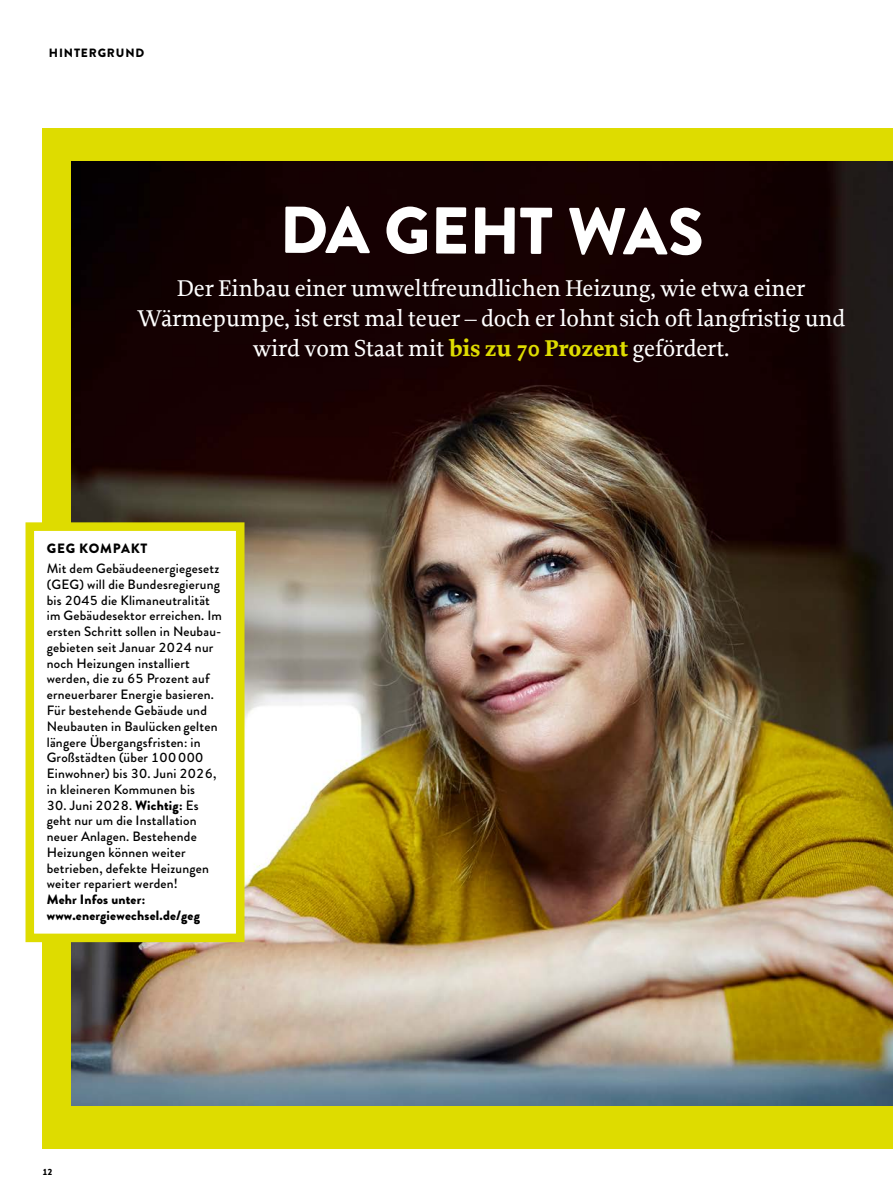
<style>
.page{position:relative;width:893px;height:1191px;background:#fff}
.page>*{position:absolute;margin:0;border:0;box-sizing:border-box;transform-origin:0 0}
.t1{font:900 66px "Brandon Grotesque";letter-spacing:-.015em;color:#fff}
.t2{font:500 24px/30px "Proforma";letter-spacing:-.01em;color:#fff;text-align:center}
.t3{font:500 13.5px/15.8px "Brandon Grotesque";letter-spacing:.015em;color:#000}
.t4{font:900 13.5px/15.8px "Brandon Grotesque";letter-spacing:.015em;color:#000}
.t5{font:900 13.5px "Brandon Grotesque";letter-spacing:.055em;color:#000}
.t6{font:900 12px "Brandon Grotesque";letter-spacing:.07em;color:#000}
.t7{font:900 9px "Brandon Grotesque";color:#000}
.s1{font-weight:700;color:#dedc00}
.s2{font-weight:900}
</style>
<div class="page">
<div style="left:43px;top:128px;width:850px;height:1020px;background:#dedc00"></div>
<img style="left:71px;top:162px;width:822px;height:944px">
<div style="left:30px;top:526px;width:210px;height:412px;background:#fff"></div>
<div style="left:26px;top:522px;width:218px;height:420px;border:9px solid #dedc00"></div>
<p class="t6" style="left:49px;top:45px;width:97px">HINTERGRUND</p>
<h1 class="t1" style="left:280px;top:184px;width:426px">DA GEHT WAS</h1>
<h2 class="t2" style="left:137px;top:273px;width:710px">Der Einbau einer umweltfreundlichen Heizung, wie etwa einer<br>Wärmepumpe, ist erst mal teuer – doch er lohnt sich oft langfristig und wird vom Staat mit <span class="s1">bis zu 70 Prozent</span> gefördert.</h2>
<p class="t5" style="left:47px;top:539px;width:102px">GEG KOMPAKT</p>
<p class="t3" style="left:47px;top:561px;width:177px">Mit dem Gebäudeenergiegesetz (GEG) will die Bundesregierung bis 2045 die Klimaneutralität im Gebäudesektor erreichen. Im ersten Schritt sollen in Neubau&shy;gebieten seit Januar 2024 nur noch Heizungen installiert werden, die zu 65 Prozent auf erneuerbarer Energie basieren.<br>Für bestehende Gebäude und<br>Neubauten in Baulücken gelten längere Übergangsfristen: in<br>Großstädten (über 100 000<br>Einwohner) bis 30. Juni 2026, in kleineren Kommunen bis</p>
<p class="t3" style="left:47px;top:797px;width:164px">30. Juni 2028. <span class="s2">Wichtig:</span> Es geht nur um die Installation neuer Anlagen. Bestehende<br>Heizungen können weiter betrieben, defekte Heizungen weiter repariert werden!</p>
<p class="t4" style="left:47px;top:891px;width:155px">Mehr Infos unter: www.energiewechsel.de/geg</p>
<p class="t7" style="left:43px;top:1165px;width:12px">12</p>
</div>
